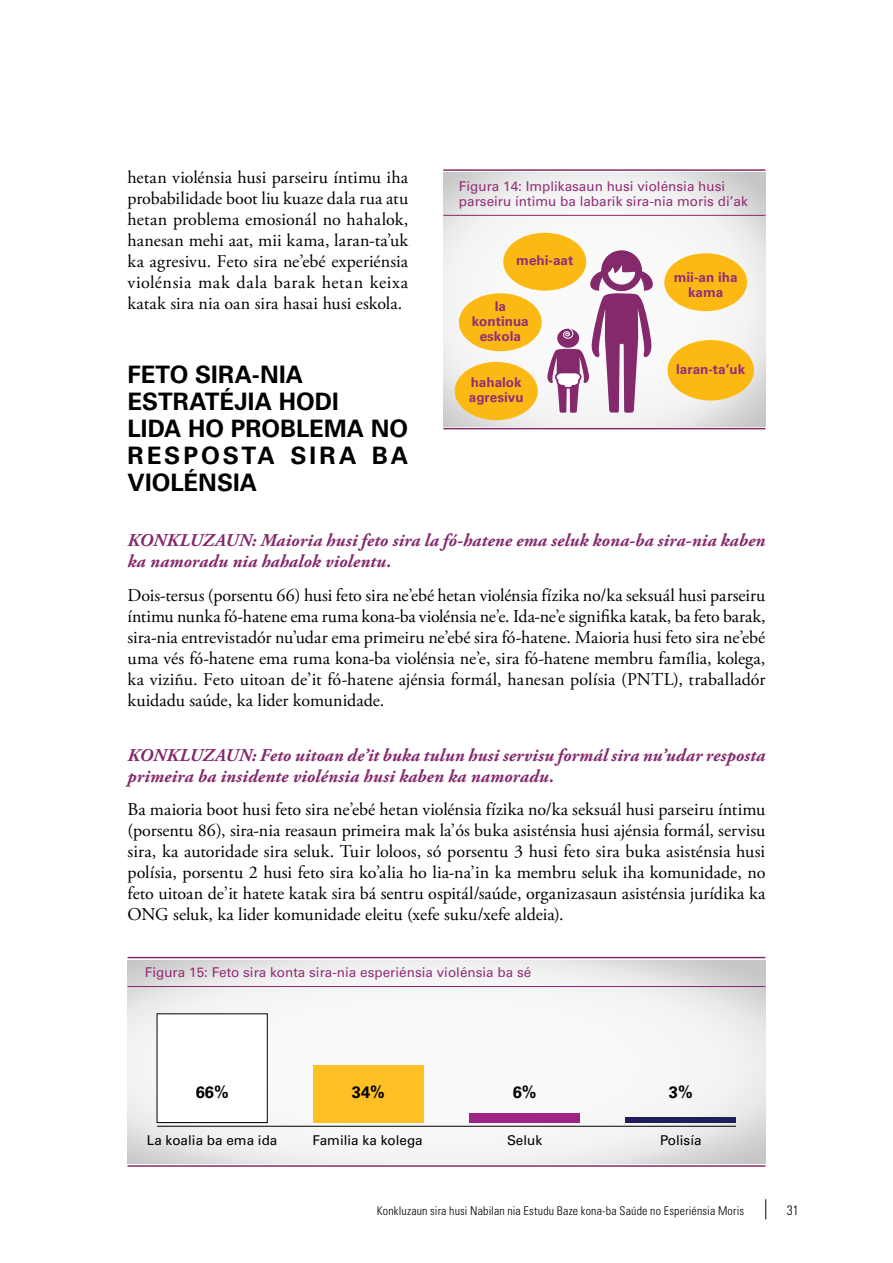
<style>
.page{position:relative;width:893px;height:1263px;background:#fff}
.page>*{position:absolute;margin:0;border:0;box-sizing:border-box;transform-origin:0 0}
.t1{font:700 24px/27px "Univers";letter-spacing:.005em;color:#000}
.t2{font:18px/21px "Adobe Garamond Pro";color:#000;text-align:justify}
.t3{font:italic 700 18px/21px "Adobe Garamond Pro";letter-spacing:.01em;color:#84286b}
.t4{font:700 16.5px "Univers";color:#000}
.t5{font:13.5px/15px "Univers";color:#912e76}
.t6{font:700 13.5px/15px "Univers";color:#912e76;text-align:center}
.t7{font:13.5px "Univers";color:#000}
.t8{font:300 condensed 13.5px "Univers";color:#000}
.t9{font:300 condensed 12px "Univers";letter-spacing:.015em;color:#000}
</style>
<div class="page">
<svg style="left:765px;top:1199px;width:1px;height:20px"></svg>
<svg style="left:443px;top:173px;width:322px;height:253px"></svg>
<div style="left:664px;top:253px;width:83px;height:58px;background:#fdb913;border-radius:50%"></div>
<div style="left:503px;top:233px;width:83px;height:58px;background:#fdb913;border-radius:50%"></div>
<div style="left:455px;top:362px;width:83px;height:58px;background:#fdb913;border-radius:50%"></div>
<div style="left:667px;top:340px;width:87px;height:60px;background:#fdb913;border-radius:50%"></div>
<div style="left:459px;top:293px;width:83px;height:58px;background:#fdb913;border-radius:50%"></div>
<svg style="left:547px;top:250px;width:113px;height:163px"></svg>
<hr style="left:443px;top:169px;width:322px;height:2px;background:#84286b">
<hr style="left:443px;top:428px;width:322px;height:1px;background:#84286b">
<hr style="left:443px;top:215px;width:322px;height:1px;background:#84286b">
<svg style="left:128px;top:960px;width:637px;height:203px"></svg>
<div style="left:313px;top:1065px;width:110px;height:57px;background:#fec025"></div>
<div style="left:157px;top:1014px;width:110px;height:108px;background:#fff"></div>
<div style="left:157px;top:1013px;width:111px;height:110px;border:1px solid #000"></div>
<div style="left:626px;top:1117px;width:110px;height:5px;background:#211d5b"></div>
<div style="left:469px;top:1113px;width:111px;height:9px;background:#9e2483"></div>
<hr style="left:157px;top:1126px;width:579px;height:1px;background:#000">
<hr style="left:128px;top:1165px;width:637px;height:2px;background:#84286b">
<hr style="left:128px;top:957px;width:637px;height:1px;background:#84286b">
<hr style="left:128px;top:986px;width:637px;height:1px;background:#84286b">
<p class="t2" style="left:128px;top:168px;width:282px">hetan violénsia husi parseiru íntimu iha probabilidade boot liu kuaze dala rua atu hetan problema emosionál no hahalok, hanesan mehi aat, mii kama, laran-ta’uk ka agresivu. Feto sira ne’ebé experiénsia violénsia mak dala barak hetan keixa katak sira nia oan sira hasai husi eskola.</p>
<h1 class="t1" style="left:128px;top:361px;width:213px">Feto sira-n ia estratéjia hodi lida ho problem</h1>
<h1 class="t1" style="left:128px;top:415px;width:282px;text-align:justify;text-indent:219px">a No resposta sira ba violénsia</h1>
<p class="t5" style="left:459px;top:179px;width:290px">Figura 14: Implikasaun husi violénsia husi parseiru íntimu ba labarik sira-nia moris di’ak</p>
<p class="t6" style="left:516px;top:253px;width:59px">mehi-aat</p>
<p class="t6" style="left:472px;top:299px;width:59px">la kontinua eskola</p>
<p class="t6" style="left:469px;top:374px;width:56px;text-align:left">hahalok agresivu</p>
<p class="t6" style="left:674px;top:269px;width:65px">mii-an iha kama</p>
<p class="t6" style="left:676px;top:362px;width:71px">laran-ta’uk</p>
<p class="t3" style="left:128px;top:530px;width:639px">KONKLUZAUN: Maioria husi feto sira la fó-hatene ema seluk kona-ba sira-nia kaben ka namoradu nia hahalok violentu.</p>
<p class="t2" style="left:128px;top:585px;width:639px">Dois-tersus (porsentu 66) husi feto sira ne’ebé hetan violénsia fízika no/ka seksuál husi parseiru íntimu nunka fó-hatene ema ruma kona-ba violénsia ne’e. Ida-ne’e signifika katak, ba feto barak, sira-nia entrevistadór nu’udar ema primeiru ne’ebé sira fó-hatene. Maioria husi feto sira ne’ebé uma vés fó-hatene ema ruma kona-ba violénsia ne’e, sira fó-hatene membru família, kolega, ka viziñu. Feto uitoan de’it fó-hatene ajénsia formál, hanesan polísia (PNTL), traballadór kuidadu saúde, ka lider komunidade.</p>
<p class="t3" style="left:128px;top:745px;width:639px">KONKLUZAUN: Feto uitoan de’it buka tulun husi servisu formál sira nu’udar resposta primeira ba insidente violénsia husi kaben ka namoradu.</p>
<p class="t2" style="left:128px;top:800px;width:639px">Ba maioria boot husi feto sira ne’ebé hetan violénsia fízika no/ka seksuál husi parseiru íntimu (porsentu 86), sira-nia reasaun primeira mak la’ós buka asisténsia husi ajénsia formál, servisu sira, ka autoridade sira seluk. Tuir loloos, só porsentu 3 husi feto sira buka asisténsia husi polísia, porsentu 2 husi feto sira ko’alia ho lia-na’in ka membru seluk iha komunidade, no feto uitoan de’it hatete katak sira bá sentru ospitál/saúde, organizasaun asisténsia jurídika ka ONG seluk, ka lider komunidade eleitu (xefe suku/xefe aldeia).</p>
<p class="t5" style="left:145px;top:965px;width:388px">Figura 15: Feto sira konta sira-nia esperiénsia violénsia ba sé</p>
<p class="t4" style="left:196px;top:1082px;width:35px">66%</p>
<p class="t7" style="left:147px;top:1132px;width:132px">La koalia ba ema ida</p>
<p class="t4" style="left:352px;top:1082px;width:35px">34%</p>
<p class="t7" style="left:313px;top:1132px;width:112px">Familia ka kolega</p>
<p class="t4" style="left:513px;top:1082px;width:25px">6%</p>
<p class="t7" style="left:507px;top:1132px;width:36px">Seluk</p>
<p class="t4" style="left:669px;top:1082px;width:25px">3%</p>
<p class="t7" style="left:660px;top:1132px;width:43px">Polisía</p>
<p class="t9" style="left:377px;top:1203px;width:369px">Konkluzaun sira husi Nabilan nia Estudu Baze kona-ba Saúde no Esperiénsia Moris</p>
<p class="t8" style="left:787px;top:1202px;width:14px">31</p>
</div>
